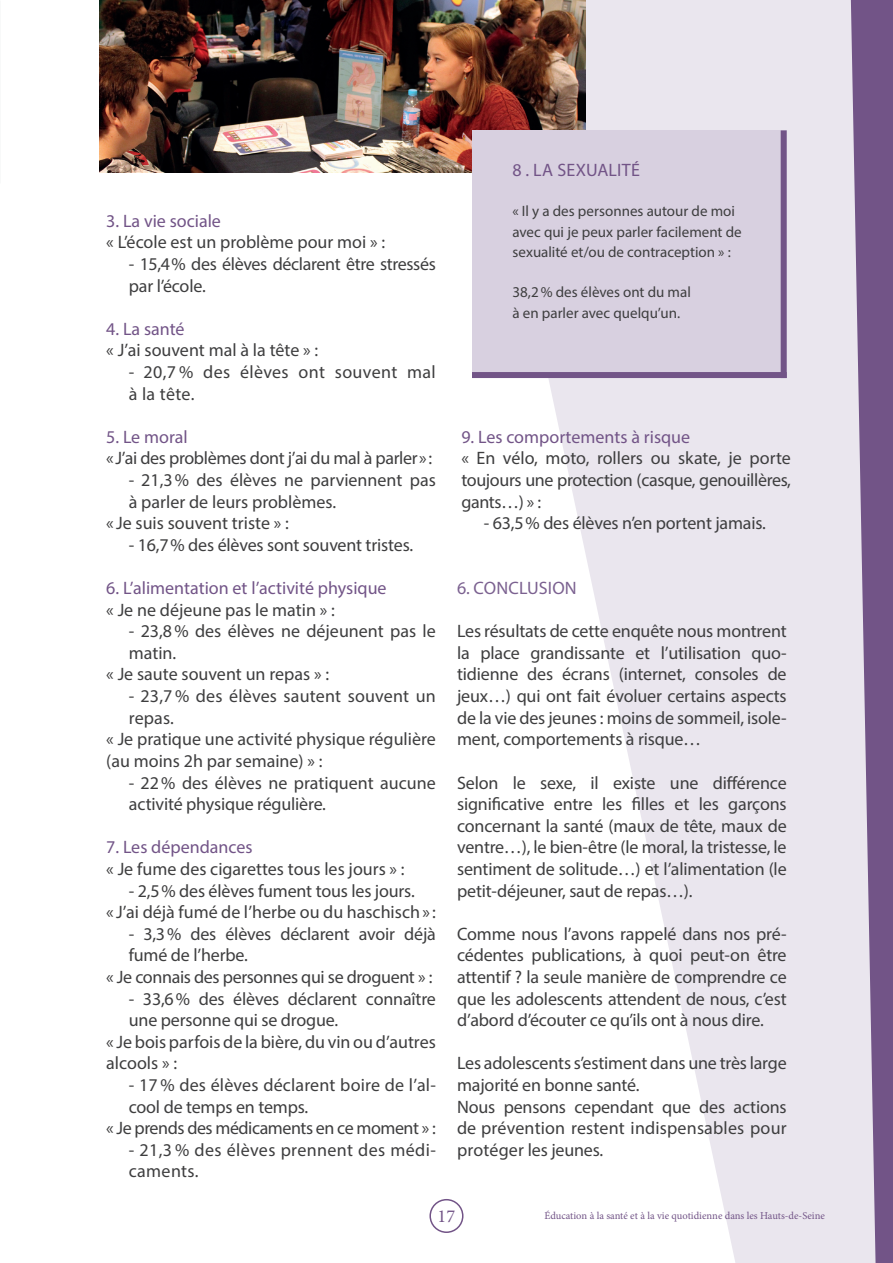
<style>
.page{position:relative;width:893px;height:1263px;background:#fff}
.page>*{position:absolute;margin:0;border:0;box-sizing:border-box;transform-origin:0 0}
.t1{font:18.3px "Minion Pro";color:#725487}
.t2{font:18px/21.6px "Myriad Pro";letter-spacing:-.01em;color:#3e3e3f;text-align:justify}
.t3{font:18px "Myriad Pro";color:#725487}
.t4{font:18px/21.6px "Myriad Pro";letter-spacing:.02em;color:#3e3e3f}
.t5{font:18px "Myriad Pro";letter-spacing:.01em;color:#3e3e3f}
.t6{font:18px "Myriad Pro";letter-spacing:.01em;color:#7b6190}
.t7{font:15px/20.2px "Myriad Pro";color:#3e3e3f}
.t8{font:10.5px "Minion Pro";color:#725487}
</style>
<div class="page">
<svg style="left:463px;top:0;width:387px;height:1263px;fill:#eae6ee"></svg>
<svg style="left:850px;top:0;width:43px;height:1263px;background:#9680a6"></svg>
<div style="left:429px;top:1199px;width:34px;height:34px;border:2px solid #725487;border-radius:50%"></div>
<img style="left:99px;top:0;width:486px;height:173px">
<div style="left:472px;top:130px;width:315px;height:248px;background:#d8d0e0"></div>
<div style="left:781px;top:130px;width:6px;height:248px;background:#725487"></div>
<div style="left:472px;top:372px;width:315px;height:6px;background:#725487"></div>
<p class="t3" style="left:106px;top:210px;width:116px">3. La vie sociale</p>
<p class="t2" style="left:106px;top:231px;width:280px">« L’école est un problème pour moi » :</p>
<p class="t2" style="left:129px;top:253px;width:309px">- 15,4% des élèves déclarent être stressés par l’école.</p>
<p class="t3" style="left:106px;top:318px;width:80px">4. La santé</p>
<p class="t2" style="left:106px;top:339px;width:214px">« J’ai souvent mal à la tête » :</p>
<p class="t4" style="left:129px;top:361px;width:309px">- 20,7 % des élèves ont souvent mal à la tête.</p>
<p class="t3" style="left:106px;top:426px;width:83px">5. Le moral</p>
<p class="t2" style="left:106px;top:447px;width:327px">«J’ai des problèmes dont j’ai du mal à parler»:</p>
<p class="t2" style="left:129px;top:469px;width:309px">- 21,3% des élèves ne parviennent pas</p>
<p class="t2" style="left:129px;top:490px;width:209px">à parler de leurs problèmes.</p>
<p class="t2" style="left:106px;top:512px;width:184px">« Je suis souvent triste » :</p>
<p class="t2" style="left:129px;top:534px;width:286px">- 16,7% des élèves sont souvent tristes.</p>
<p class="t3" style="left:106px;top:577px;width:282px">6. L’alimentation et l’activité physique</p>
<p class="t2" style="left:106px;top:598px;width:230px">« Je ne déjeune pas le matin » :</p>
<p class="t2" style="left:129px;top:620px;width:309px">- 23,8% des élèves ne déjeunent pas le</p>
<p class="t2" style="left:129px;top:642px;width:49px">matin.</p>
<p class="t2" style="left:106px;top:663px;width:224px">« Je saute souvent un repas » :</p>
<p class="t5" style="left:129px;top:685px;width:309px">- 23,7% des élèves sautent souvent un</p>
<p class="t2" style="left:129px;top:706px;width:47px">repas.</p>
<p class="t2" style="left:106px;top:728px;width:331px">« Je pratique une activité physique régulière</p>
<p class="t2" style="left:106px;top:750px;width:218px">(au moins 2h par semaine) » :</p>
<p class="t2" style="left:129px;top:771px;width:309px">- 22% des élèves ne pratiquent aucune activité physique régulière.</p>
<p class="t3" style="left:106px;top:836px;width:148px">7. Les dépendances</p>
<p class="t2" style="left:106px;top:858px;width:300px">« Je fume des cigarettes tous les jours » :</p>
<p class="t2" style="left:106px;top:879px;width:331px;text-align:center">- 2,5% des élèves fument tous les jours.<br>« J’ai déjà fumé de l’herbe ou du haschisch» :</p>
<p class="t2" style="left:129px;top:922px;width:309px">- 3,3% des élèves déclarent avoir déjà</p>
<p class="t2" style="left:129px;top:944px;width:121px">fumé de l’herbe.</p>
<p class="t2" style="left:106px;top:966px;width:328px">« Je connais des personnes qui se droguent » :</p>
<p class="t2" style="left:129px;top:987px;width:309px">- 33,6% des élèves déclarent connaître</p>
<p class="t2" style="left:129px;top:1009px;width:211px">une personne qui se drogue.</p>
<p class="t2" style="left:106px;top:1030px;width:331px">« Je bois parfois de la bière, du vin ou d’autres</p>
<p class="t2" style="left:106px;top:1052px;width:72px">alcools » :</p>
<p class="t5" style="left:129px;top:1074px;width:309px">- 17% des élèves déclarent boire de l’al-</p>
<p class="t2" style="left:129px;top:1095px;width:181px">cool de temps en temps.</p>
<p class="t2" style="left:106px;top:1117px;width:331px">« Je prends des médicaments en ce moment » :</p>
<p class="t4" style="left:129px;top:1138px;width:309px">- 21,3 % des élèves prennent des médi&shy;caments.</p>
<p class="t3" style="left:512px;top:159px;width:129px">8 . LA SEXUALITÉ</p>
<p class="t7" style="left:512px;top:201px;width:231px">« Il y a des personnes autour de moi avec qui je peux parler facilement de sexualité et/ou de contraception » :</p>
<p class="t7" style="left:512px;top:282px;width:180px">38,2% des élèves ont du mal à en parler avec quelqu’un.</p>
<p class="t3" style="left:461px;top:426px;width:230px">9. Les comportements à risque</p>
<p class="t2" style="left:461px;top:447px;width:331px">« En vélo, moto, rollers ou skate, je porte toujours une protection (casque, genouillères, gants…) » :</p>
<p class="t2" style="left:484px;top:512px;width:284px">- 63,5% des élèves n’en portent jamais.</p>
<p class="t6" style="left:457px;top:577px;width:121px">6. CONCLUSION</p>
<p class="t2" style="left:457px;top:620px;width:331px">Les résultats de cette enquête nous montrent la place grandissante et l’utilisation quo&shy;tidienne des écrans (internet, consoles de jeux…) qui ont fait évoluer certains aspects de la vie des jeunes : moins de sommeil, isole&shy;ment, comportements à risque…</p>
<p class="t2" style="left:457px;top:771px;width:331px">Selon le sexe, il existe une différence significative entre les filles et les garçons concernant la santé (maux de tête, maux de ventre…), le bien-être (le moral, la tristesse, le sentiment de solitude…) et l’alimentation (le petit-déjeuner, saut de repas…).</p>
<p class="t2" style="left:457px;top:922px;width:331px">Comme nous l’avons rappelé dans nos pré&shy;cédentes publications, à quoi peut-on être attentif ? la seule manière de comprendre ce que les adolescents attendent de nous, c’est d’abord d’écouter ce qu’ils ont à nous dire.</p>
<p class="t2" style="left:457px;top:1052px;width:331px;text-align:left">Les adolescents s’estiment dans une très large majorité en bonne santé.<br>Nous pensons cependant que des actions de prévention restent indispensables pour protéger les jeunes.</p>
<p class="t1" style="left:438px;top:1203px;width:19px">17</p>
<p class="t8" style="left:544px;top:1208px;width:282px">Éducation à la santé et à la vie quotidienne dans les Hauts-de-Seine</p>
</div>
